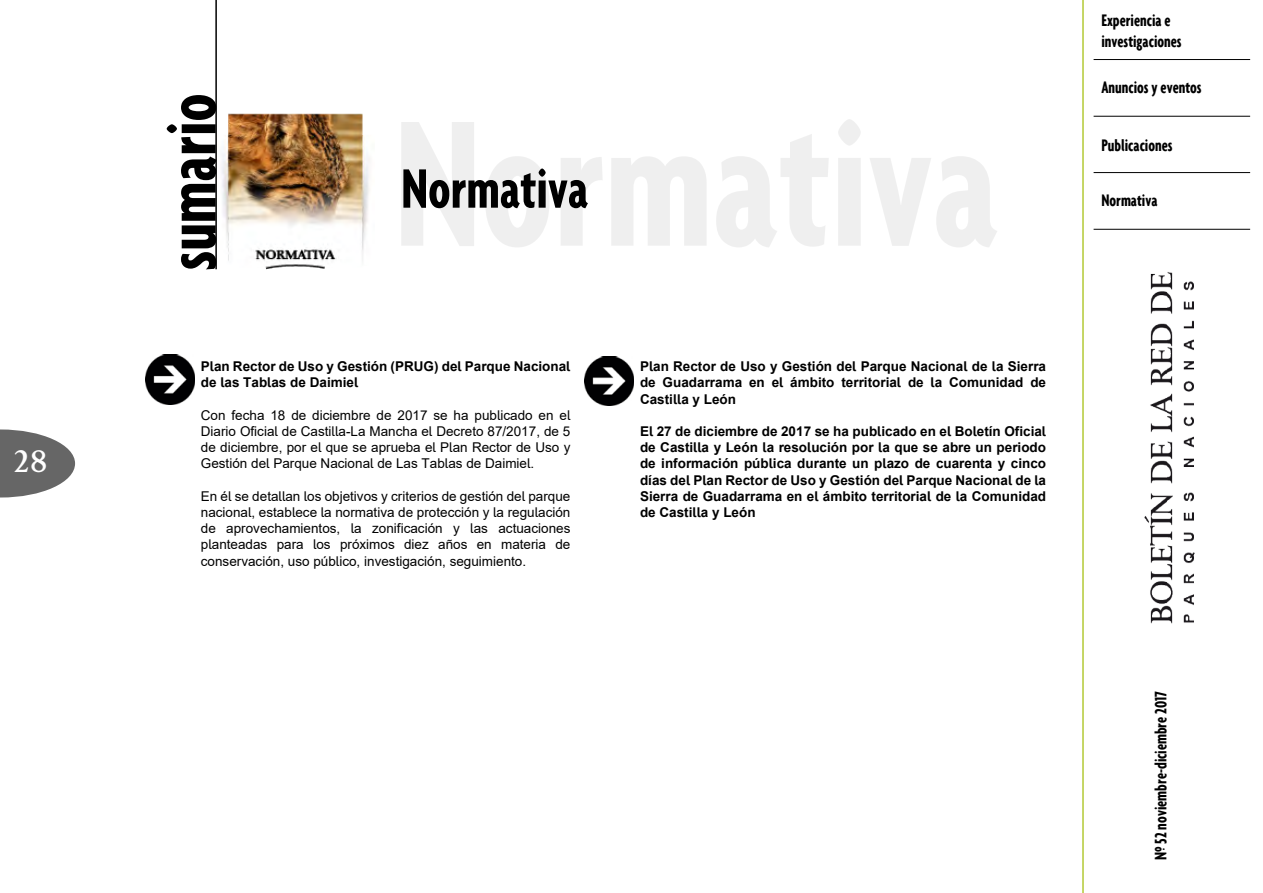
<style>
.page{position:relative;width:1263px;height:893px;background:#fff}
.page>*{position:absolute;margin:0;border:0;box-sizing:border-box;transform-origin:0 0}
.t1{font:700 extra-condensed 75px "Agenda";color:#000}
.t2{font:700 extra-condensed 60px "Agenda";color:#000}
.t3{font:30px "Palermo";color:#fff}
.t4{font:700 extra-condensed 18px/21.6px "Agenda";color:#000}
.t5{font:700 13.5px/16.2px "Arial";color:#000;text-align:justify}
.t6{font:13.5px/16.2px "Arial";color:#000;text-align:justify}
</style>
<div class="page">
<svg style="left:0;top:429px;width:75px;height:68px"></svg>
<img style="left:1126px;top:115px;width:83px;height:509px">
<hr style="left:1082px;top:0;width:2px;height:893px;background:#b3c935">
<hr style="left:1093px;top:59px;width:157px;height:1px;background:#000">
<hr style="left:1093px;top:172px;width:157px;height:1px;background:#000">
<hr style="left:1093px;top:116px;width:157px;height:1px;background:#000">
<hr style="left:1093px;top:229px;width:157px;height:1px;background:#000">
<svg style="left:401px;top:119px;width:596px;height:128px"></svg>
<img style="left:221px;top:113px;width:149px;height:156px">
<hr style="left:215px;top:0;width:2px;height:269px;background:#000">
<img style="left:145px;top:355px;width:50px;height:49px">
<img style="left:584px;top:356px;width:50px;height:50px">
<h3 class="t3" style="left:13px;top:444px;width:36px">28</h3>
<h1 class="t1" style="left:149px;top:270px;width:178px;rotate:-90deg">sumario</h1>
<h2 class="t2" style="left:401px;top:155px;width:189px">Normativa</h2>
<p class="t5" style="left:201px;top:358px;width:371px">Plan Rector de Uso y Gestión (PRUG) del Parque Nacional de las Tablas de Daimiel</p>
<p class="t6" style="left:201px;top:407px;width:371px">Con fecha 18 de diciembre de 2017 se ha publicado en el Diario Oficial de Castilla-La Mancha el Decreto 87/2017, de 5 de diciembre, por el que se aprueba el Plan Rector de Uso y Gestión del Parque Nacional de Las Tablas de Daimiel.</p>
<p class="t6" style="left:201px;top:488px;width:371px">En él se detallan los objetivos y criterios de gestión del parque nacional, establece la normativa de protección y la regulación de aprovechamientos, la zonificación y las actuaciones planteadas para los próximos diez años en materia de conservación, uso público, investigación, seguimiento.</p>
<p class="t5" style="left:640px;top:358px;width:408px">Plan Rector de Uso y Gestión del Parque Nacional de la Sierra de Guadarrama en el ámbito territorial de la Comunidad de Castilla y León</p>
<p class="t5" style="left:640px;top:423px;width:408px">El 27 de diciembre de 2017 se ha publicado en el Boletín Oficial de Castilla y León la resolución por la que se abre un periodo de información pública durante un plazo de cuarenta y cinco días del Plan Rector de Uso y Gestión del Parque Nacional de la Sierra de Guadarrama en el ámbito territorial de la Comunidad de Castilla y León</p>
<h3 class="t4" style="left:1101px;top:9px;width:82px">Experiencia e investigaciones</h3>
<h3 class="t4" style="left:1101px;top:76px;width:102px">Anuncios y eventos</h3>
<h3 class="t4" style="left:1101px;top:134px;width:73px">Publicaciones</h3>
<h3 class="t4" style="left:1101px;top:189px;width:58px">Normativa</h3>
<h3 class="t4" style="left:1149px;top:860px;width:171px;rotate:-90deg">Nº 52 noviembre-diciembre 2017</h3>
</div>
